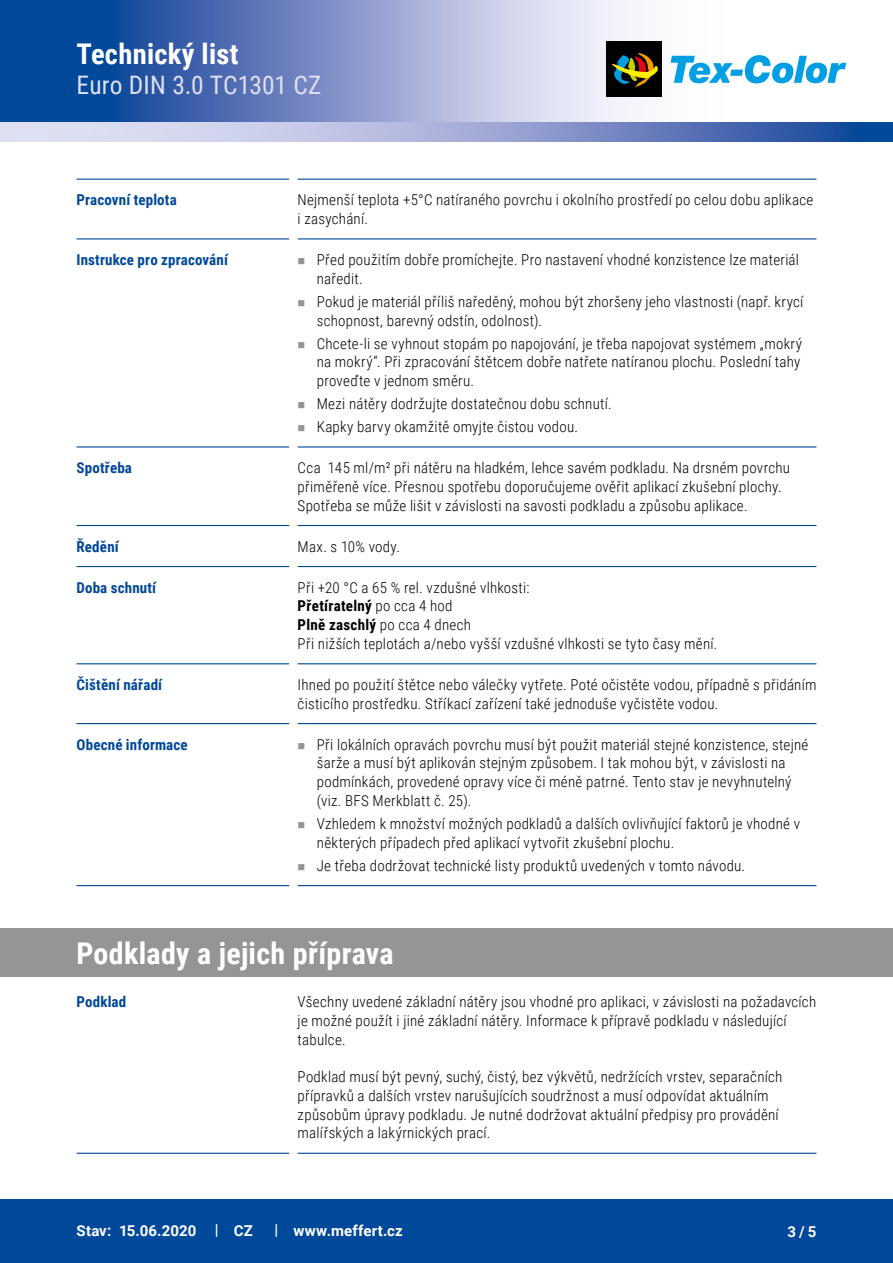
<style>
.page{position:relative;width:893px;height:1263px;background:#fff}
.page>*{position:absolute;margin:0;border:0;box-sizing:border-box;transform-origin:0 0}
.CB_AF_Kapitel_Uebers{font:700 30px "Roboto Condensed";letter-spacing:.01em;color:#fff}
.CB_AF_Kopf_TM{font:700 28.5px "Roboto Condensed";letter-spacing:.01em;color:#fff}
.CB_AF_Kopf_Produktna{font:25.5px "Roboto Condensed";letter-spacing:.005em;color:#dee0f2}
.CB_AF_Text_Standard{font:300 15px/18.8px "Roboto Condensed";letter-spacing:.015em;color:#000}
.CB_AF_Abschnitt_Uebe{font:700 15px "Roboto Condensed";letter-spacing:.01em;color:#00489a}
.CB_AF_Fuß_Stand_link{font:700 15px "Roboto";letter-spacing:.01em;color:#fff}
.s1{font-weight:700}
</style>
<div class="page">
<svg style="left:0;top:0;width:847px;height:122px"></svg>
<svg style="left:0;top:122px;width:893px;height:19px;background:#94a4d1"></svg>
<div style="left:0;top:1199px;width:893px;height:64px;background:#00489a"></div>
<hr style="left:77px;top:179px;width:212px;height:1px;background:#00489a">
<hr style="left:298px;top:179px;width:518px;height:1px;background:#00489a">
<hr style="left:77px;top:238px;width:212px;height:1px;background:#00489a">
<hr style="left:298px;top:238px;width:518px;height:1px;background:#00489a">
<hr style="left:77px;top:446px;width:212px;height:1px;background:#00489a">
<hr style="left:298px;top:446px;width:518px;height:1px;background:#00489a">
<hr style="left:77px;top:525px;width:212px;height:1px;background:#00489a">
<hr style="left:298px;top:525px;width:518px;height:1px;background:#00489a">
<hr style="left:77px;top:566px;width:212px;height:1px;background:#00489a">
<hr style="left:298px;top:566px;width:518px;height:1px;background:#00489a">
<hr style="left:77px;top:663px;width:212px;height:1px;background:#00489a">
<hr style="left:298px;top:663px;width:518px;height:1px;background:#00489a">
<hr style="left:77px;top:723px;width:212px;height:1px;background:#00489a">
<hr style="left:298px;top:723px;width:518px;height:1px;background:#00489a">
<hr style="left:77px;top:885px;width:212px;height:1px;background:#00489a">
<hr style="left:298px;top:885px;width:518px;height:1px;background:#00489a">
<hr style="left:77px;top:1153px;width:212px;height:1px;background:#00489a">
<hr style="left:298px;top:1153px;width:518px;height:1px;background:#00489a">
<div style="left:0;top:929px;width:893px;height:48px;background:#969494"></div>
<svg style="left:671px;top:55px;width:175px;height:28px"></svg>
<div style="left:606px;top:42px;width:56px;height:55px;background:#000"></div>
<svg style="left:612px;top:53px;width:46px;height:35px"></svg>
<p class="CB_AF_Kopf_TM" style="left:77px;top:34px;width:163px">Technický list</p>
<p class="CB_AF_Kopf_Produktna" style="left:77px;top:67px;width:246px">Euro DIN 3.0 TC1301 CZ</p>
<p class="CB_AF_Abschnitt_Uebe" style="left:77px;top:189px;width:102px">Pracovní teplota</p>
<p class="CB_AF_Text_Standard" style="left:298px;top:190px;width:517px">Nejmenší teplota +5°C natíraného povrchu i okolního prostředí po celou dobu aplikace i zasychání.</p>
<p class="CB_AF_Abschnitt_Uebe" style="left:77px;top:249px;width:153px">Instrukce pro zpracování</p>
<p class="CB_AF_Text_Standard" style="left:317px;top:250px;width:484px">Před použitím dobře promíchejte. Pro nastavení vhodné konzistence lze materiál naředit.</p>
<p class="CB_AF_Text_Standard" style="left:317px;top:292px;width:488px">Pokud je materiál příliš naředěný, mohou být zhoršeny jeho vlastnosti (např. krycí schopnost, barevný odstín, odolnost).</p>
<p class="CB_AF_Text_Standard" style="left:317px;top:333px;width:487px;text-align:justify">Chcete-li se vyhnout stopám po napojování, je třeba napojovat systémem „mokrý na mokrý“. Při zpracování štětcem dobře natřete natíranou plochu. Poslední tahy proveďte v jednom směru.</p>
<p class="CB_AF_Text_Standard" style="left:317px;top:394px;width:296px">Mezi nátěry dodržujte dostatečnou dobu schnutí.</p>
<p class="CB_AF_Text_Standard" style="left:317px;top:417px;width:263px">Kapky barvy okamžitě omyjte čistou vodou.</p>
<p class="CB_AF_Abschnitt_Uebe" style="left:77px;top:457px;width:57px">Spotřeba</p>
<p class="CB_AF_Text_Standard" style="left:298px;top:458px;width:494px">Cca 145 ml/m² při nátěru na hladkém, lehce savém podkladu. Na drsném povrchu přiměřeně více. Přesnou spotřebu doporučujeme ověřit aplikací zkušební plochy.<br>Spotřeba se může lišit v závislosti na savosti podkladu a způsobu aplikace.</p>
<p class="CB_AF_Abschnitt_Uebe" style="left:77px;top:536px;width:44px">Ředění</p>
<p class="CB_AF_Text_Standard" style="left:298px;top:536px;width:104px">Max. s 10% vody.</p>
<p class="CB_AF_Abschnitt_Uebe" style="left:77px;top:577px;width:81px">Doba schnutí</p>
<p class="CB_AF_Text_Standard" style="left:298px;top:577px;width:421px">Při +20 °C a 65 % rel. vzdušné vlhkosti:<br><span class="s1">Přetíratelný</span> po cca 4 hod<br><span class="s1">Plně zaschlý</span> po cca 4 dnech<br>Při nižších teplotách a/nebo vyšší vzdušné vlhkosti se tyto časy mění.</p>
<p class="CB_AF_Abschnitt_Uebe" style="left:77px;top:674px;width:87px">Čištění nářadí</p>
<p class="CB_AF_Text_Standard" style="left:298px;top:675px;width:520px">Ihned po použití štětce nebo válečky vytřete. Poté očistěte vodou, případně s přidáním čisticího prostředku. Stříkací zařízení také jednoduše vyčistěte vodou.</p>
<p class="CB_AF_Abschnitt_Uebe" style="left:77px;top:734px;width:113px">Obecné informace</p>
<p class="CB_AF_Text_Standard" style="left:317px;top:734px;width:493px">Při lokálních opravách povrchu musí být použit materiál stejné konzistence, stejné šarže a musí být aplikován stejným způsobem. I tak mohou být, v závislosti na podmínkách, provedené opravy více či méně patrné. Tento stav je nevyhnutelný (viz. BFS Merkblatt č. 25).</p>
<p class="CB_AF_Text_Standard" style="left:317px;top:814px;width:485px">Vzhledem k množství možných podkladů a dalších ovlivňující faktorů je vhodné v některých případech před aplikací vytvořit zkušební plochu.</p>
<p class="CB_AF_Text_Standard" style="left:317px;top:855px;width:430px">Je třeba dodržovat technické listy produktů uvedených v tomto návodu.</p>
<p class="CB_AF_Kapitel_Uebers" style="left:77px;top:932px;width:318px">Podklady a jejich příprava</p>
<p class="CB_AF_Abschnitt_Uebe" style="left:77px;top:991px;width:51px">Podklad</p>
<p class="CB_AF_Text_Standard" style="left:298px;top:992px;width:520px">Všechny uvedené základní nátěry jsou vhodné pro aplikaci, v závislosti na požadavcích je možné použít i jiné základní nátěry. Informace k přípravě podkladu v následující tabulce.</p>
<p class="CB_AF_Text_Standard" style="left:298px;top:1067px;width:486px">Podklad musí být pevný, suchý, čistý, bez výkvětů, nedržících vrstev, separačních přípravků a dalších vrstev narušujících soudržnost a musí odpovídat aktuálním způsobům úpravy podkladu. Je nutné dodržovat aktuální předpisy pro provádění malířských a lakýrnických prací.</p>
<p class="CB_AF_Fuß_Stand_link" style="left:77px;top:1220px;width:36px">Stav:</p>
<p class="CB_AF_Fuß_Stand_link" style="left:119px;top:1220px;width:79px">15.06.2020</p>
<p class="CB_AF_Fuß_Stand_link" style="left:215px;top:1219px;width:5px">|</p>
<p class="CB_AF_Fuß_Stand_link" style="left:234px;top:1220px;width:20px">CZ</p>
<p class="CB_AF_Fuß_Stand_link" style="left:274px;top:1219px;width:5px">|</p>
<p class="CB_AF_Fuß_Stand_link" style="left:293px;top:1220px;width:111px">www.meffert.cz</p>
<p class="CB_AF_Fuß_Stand_link" style="left:787px;top:1221px;width:30px">3 / 5</p>
</div>
